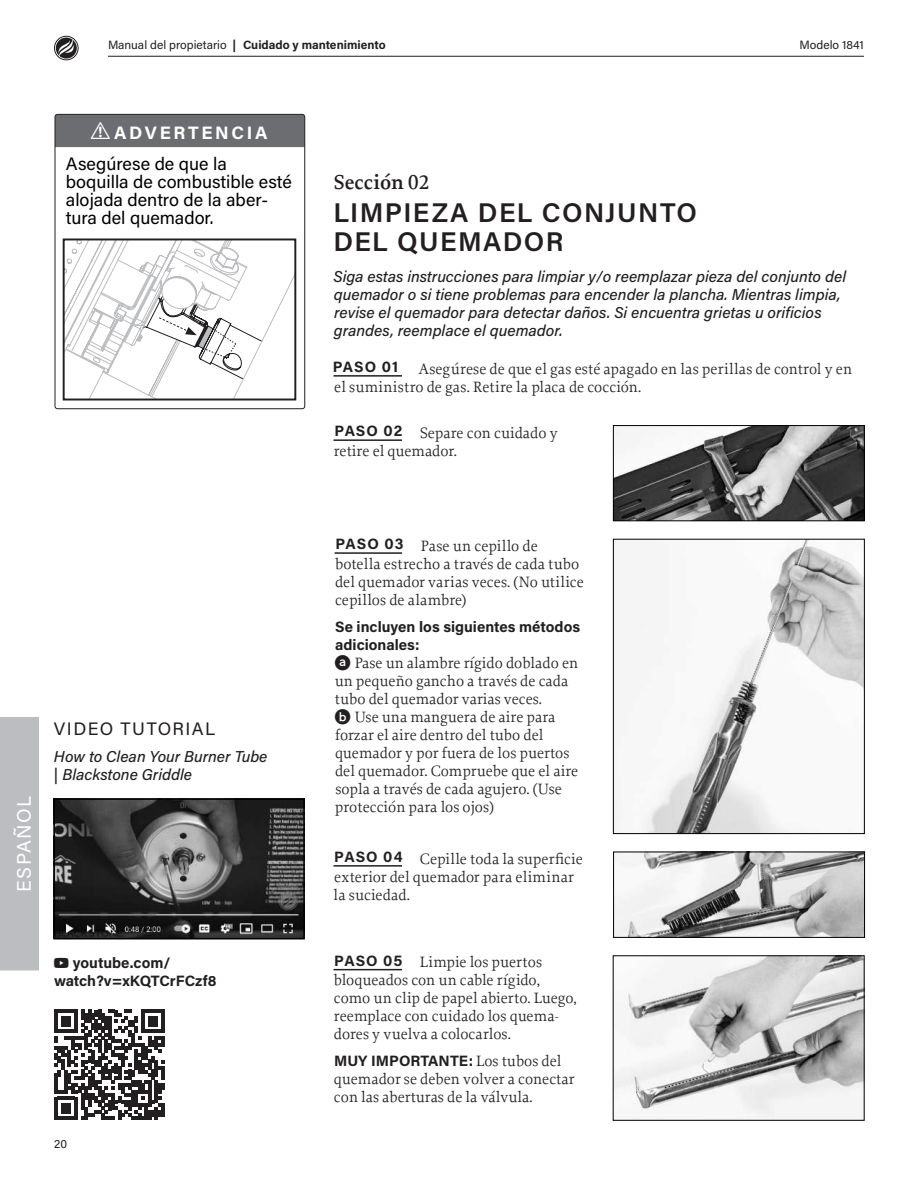
<style>
.page{position:relative;width:918px;height:1188px;background:#fff}
.page>*{position:absolute;margin:0;border:0;box-sizing:border-box;transform-origin:0 0}
.t1{font:600 27px/28.5px "Acumin Pro";letter-spacing:.05em;color:#231f20}
.t2{font:600 21px "Proforma";color:#231f20}
.t3{font:19.5px "Acumin Pro";letter-spacing:.075em;color:#fff}
.t4{font:18px/18px "Acumin Pro";color:#000}
.t5{font:18px "Acumin Pro";letter-spacing:.075em;color:#231f20}
.t6{font:15.75px/18px "Proforma";color:#231f20}
.t7{font:italic 500 15.75px/18px "Acumin Pro";color:#231f20}
.t8{font:700 15px/18px "Acumin Pro";color:#231f20}
.t9{font:12px "Acumin Pro";color:#231f20}
.t10{font:700 12px "Acumin Pro";color:#231f20}
.s1{font-weight:700}
.s2{font-family:"Hazard";font-size:24px;color:#fff}
.s3{font-weight:700;color:#fff}
.s4{font-family:"Acumin Pro";font-weight:700;font-size:15px}
.s5{font-family:"Koz Go Pr 6 N";font-size:16.5px}
.s6{font-family:"Proforma";font-weight:400;font-size:15.75px}
</style>
<div class="page">
<hr style="left:108px;top:56px;width:756px;height:1px;background:#231f20">
<svg style="left:54px;top:36px;width:25px;height:24px"></svg>
<div style="left:0;top:717px;width:39px;height:254px;background:#bcbdc0"></div>
<hr style="left:333px;top:375px;width:69px;height:2px;background:#231f20">
<hr style="left:333px;top:439px;width:69px;height:2px;background:#231f20">
<hr style="left:335px;top:552px;width:67px;height:2px;background:#231f20">
<hr style="left:333px;top:969px;width:69px;height:1px;background:#231f20">
<img style="left:615px;top:427px;width:248px;height:92px">
<div style="left:613px;top:425px;width:252px;height:96px;border:1px solid #000"></div>
<img style="left:615px;top:541px;width:248px;height:291px">
<div style="left:613px;top:539px;width:252px;height:295px;border:1px solid #000"></div>
<img style="left:615px;top:854px;width:248px;height:82px">
<div style="left:613px;top:852px;width:252px;height:86px;border:1px solid #000"></div>
<img style="left:615px;top:958px;width:247px;height:160px">
<hr style="left:333px;top:865px;width:69px;height:2px;background:#231f20">
<div style="left:55px;top:114px;width:250px;height:33px;background:#6c6d70"></div>
<div style="left:55px;top:114px;width:250px;height:295px;border:1px solid #231f20;border-radius:3px"></div>
<svg style="left:66px;top:241px;width:227px;height:156px"></svg>
<div style="left:63px;top:238px;width:233px;height:162px;border:2px solid #231f20"></div>
<svg style="left:54px;top:1010px;width:111px;height:110px"></svg>
<img style="left:56px;top:801px;width:246px;height:135px">
<div style="left:53px;top:798px;width:252px;height:141px;border:2px solid #000"></div>
<p class="t9" style="left:108px;top:37px;width:130px">Manual del propietario <span class="s1">|</span></p>
<p class="t10" style="left:243px;top:37px;width:144px">Cuidado y mantenimiento</p>
<p class="t9" style="left:800px;top:37px;width:66px">Modelo 1841</p>
<p class="t4" style="left:66px;top:116px;width:203px;line-height:31.5px;text-indent:25px"><span class="s2">!</span><span class="s3">ADvErtEnCIA<br></span>Asegúrese de que la</p>
<p class="t4" style="left:66px;top:172px;width:228px">boquilla de combustible esté alojada dentro de la aber&shy;tura del quemador.</p>
<h2 class="t2" style="left:334px;top:169px;width:97px">Sección 02</h2>
<h1 class="t1" style="left:333px;top:198px;width:365px">LIMPIEZA DEL CONJUNTO<br>DEL QUEMADOR</h1>
<p class="t7" style="left:333px;top:267px;width:514px">Siga estas instrucciones para limpiar y/o reemplazar pieza del conjunto del quemador o si tiene problemas para encender la plancha. Mientras limpia, revise el quemador para detectar daños. Si encuentra grietas u orificios grandes, reemplace el quemador.</p>
<p class="t8" style="left:333px;top:357px;width:67px">PASo 01</p>
<p class="t6" style="left:334px;top:359px;width:519px;text-indent:84px">Asegúrese de que el gas esté apagado en las perillas de control y en el suministro de gas. Retire la placa de cocción.</p>
<p class="t6" style="left:334px;top:424px;width:225px"><span class="s4">PASo 02</span> Separe con cuidado y retire el quemador.</p>
<p class="t3" style="left:11px;top:892px;width:98px;rotate:-90deg">ESPAÑOL</p>
<p class="t5" style="left:54px;top:717px;width:163px">VIDEO TUTORIAL</p>
<p class="t7" style="left:54px;top:747px;width:215px">How to Clean Your Burner Tube | Blackstone Griddle</p>
<p class="t8" style="left:54px;top:953px;width:164px;text-indent:19px">youtube.com/ watch?v=xKQtCrFCzf8</p>
<p class="t9" style="left:54px;top:1135px;width:15px">20</p>
<p class="t6" style="left:335px;top:536px;width:250px"><span class="s4">PASo 03</span> Pase un cepillo de botella estrecho a través de cada tubo del quemador varias veces. (No utilice cepillos de alambre)</p>
<p class="t8" style="left:335px;top:617px;width:247px">Se incluyen los siguientes métodos adicionales:</p>
<p class="t6" style="left:334px;top:653px;width:245px"><span class="s5">a</span> Pase un alambre rígido doblado en un pequeño gancho a través de cada tubo del quemador varias veces.<br><span class="s5">b</span> Use una manguera de aire para forzar el aire dentro del tubo del quemador y por fuera de los puertos del quemador. Compruebe que el aire sopla a través de cada agujero. (Use protección para los ojos)</p>
<p class="t6" style="left:334px;top:849px;width:251px"><span class="s4">PASo 04</span> Cepille toda la superficie exterior del quemador para eliminar la suciedad.</p>
<p class="t6" style="left:334px;top:953px;width:244px"><span class="s4">PASo 05</span> Limpie los puertos bloqueados con un cable rígido, como un clip de papel abierto. Luego, reemplace con cuidado los quema&shy;dores y vuelva a colocarlos.</p>
<p class="t8" style="left:334px;top:1051px;width:229px">MUY IMPortAntE: <span class="s6">Los tubos del</span></p>
<p class="t6" style="left:334px;top:1070px;width:242px">quemador se deben volver a conectar con las aberturas de la válvula.</p>
</div>
